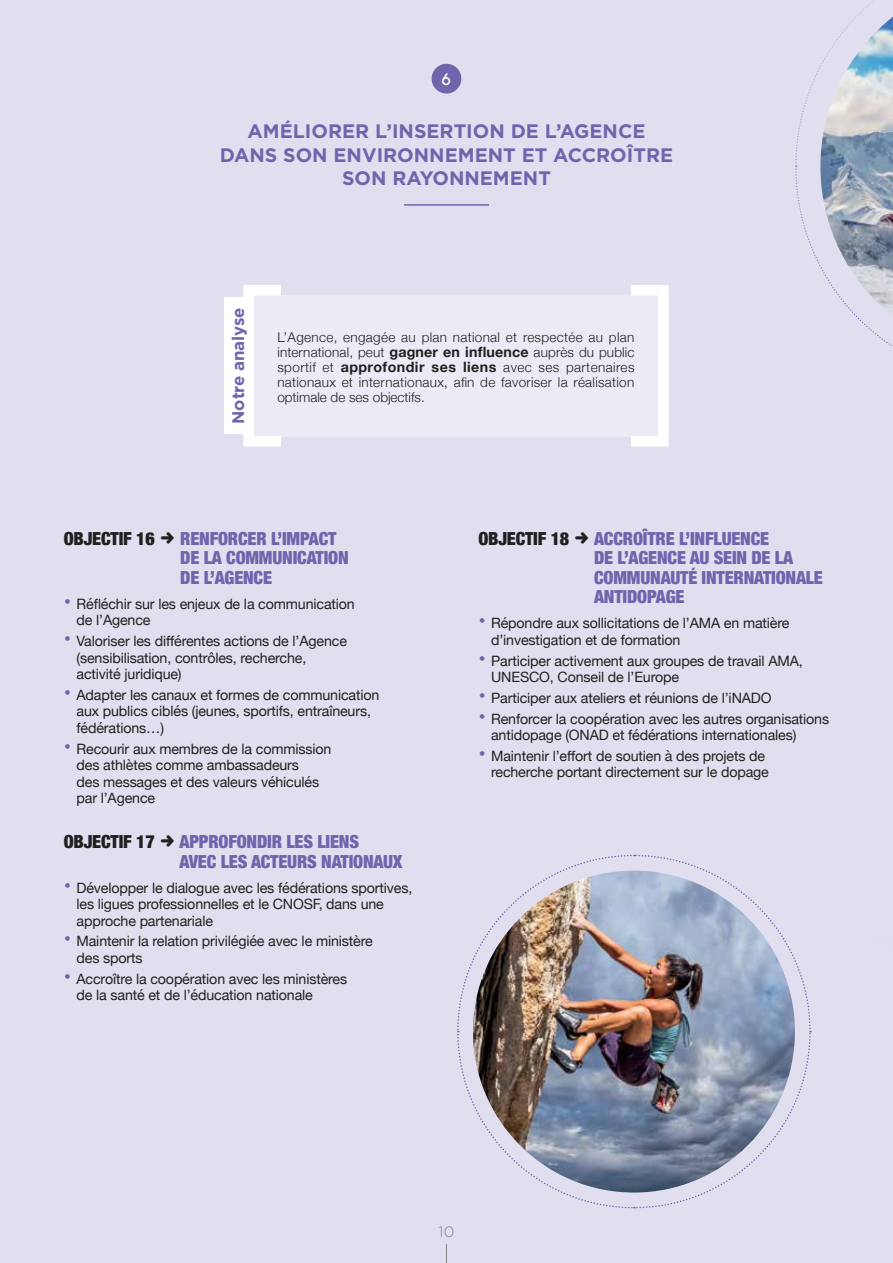
<style>
.page{position:relative;width:893px;height:1263px;background:#e1dfef}
.page>*{position:absolute;margin:0;border:0;box-sizing:border-box;transform-origin:0 0}
.t1{font:700 19.5px "Gotham";color:#7065ad}
.t2{font:900 condensed 18px/19.5px "Helvetica Neue";letter-spacing:-.01em;color:#7065ad}
.t3{font:900 condensed 18px "Helvetica Neue";letter-spacing:-.01em;color:#231f20}
.t4{font:700 16.8px "Gotham";letter-spacing:-.01em;color:#7065ad}
.t5{font:500 15.75px "Avant Garde";color:#fff}
.t6{font:300 15px "Gotham";color:#808285}
.t7{font:14.25px/16.5px "Helvetica Neue";letter-spacing:-.01em;color:#231f20}
.t8{font:300 13.5px/15px "Helvetica Neue";letter-spacing:.02em;color:#231f20;text-align:justify}
.s1{font-weight:700;font-size:14.25px}
.s2{font-weight:700;font-size:21px;color:#7065ad}
</style>
<div class="page">
<hr style="left:404px;top:204px;width:85px;height:2px;background:#7065ad">
<div style="left:432px;top:64px;width:29px;height:30px;background:#7065ad;border-radius:50%"></div>
<div style="left:243px;top:295px;width:426px;height:141px;background:#ecebf5"></div>
<div style="left:243px;top:285px;width:43px;height:161px;border:10px solid #fff"></div>
<div style="left:224px;top:298px;width:26px;height:136px;background:#fff"></div>
<svg style="left:446px;top:1244px;width:1px;height:19px"></svg>
<svg style="left:456px;top:0;width:437px;height:1209px"></svg>
<p class="t5" style="left:442px;top:69px;width:10px">6</p>
<h1 class="t1" style="left:247px;top:118px;width:95px">AMÉLIORER</h1>
<h1 class="t1" style="left:375px;top:118px;width:29px">L’INSERTI</h1>
<h1 class="t1" style="left:473px;top:118px;width:117px">ON DE L’AGEN</h1>
<h1 class="t1" style="left:618px;top:118px;width:26px">CE</h1>
<h1 class="t1" style="left:220px;top:142px;width:30px">DANS</h1>
<h1 class="t1" style="left:283px;top:142px;width:146px">SON ENVIRONNE</h1>
<h1 class="t1" style="left:458px;top:142px;width:31px">MENT</h1>
<h1 class="t1" style="left:522px;top:142px;width:126px">ET ACCROÎTRE</h1>
<h1 class="t1" style="left:342px;top:165px;width:122px">SON RAYONNE</h1>
<h1 class="t1" style="left:493px;top:165px;width:31px">MENT</h1>
<p class="t4" style="left:227px;top:424px;width:117px;rotate:-90deg">NOTRE ANALYSE</p>
<p class="t8" style="left:277px;top:329px;width:359px">L’Agence, engagée au plan national et respectée au plan international, peut <span class="s1">gagner en influence</span> auprès du public sportif et <span class="s1">approfondir ses liens</span> avec ses partenaires nationaux et internationaux, afin de favoriser la réalisation optimale de ses objectifs.</p>
<p class="t3" style="left:64px;top:524px;width:92px">OBJECTIF 16</p>
<p class="t2" style="left:180px;top:528px;width:170px">RENFORCER L’IMPACT<br>DE LA COMMUNICATION<br>DE L’AGENCE</p>
<p class="t7" style="left:77px;top:596px;width:280px;text-indent:-13px"><span class="s2">•</span> Réfléchir sur les enjeux de la communication de l’Agence</p>
<p class="t7" style="left:77px;top:633px;width:272px;text-indent:-13px"><span class="s2">•</span> Valoriser les différentes actions de l’Agence (sensibilisation, contrôles, recherche, activité juridique)</p>
<p class="t7" style="left:77px;top:687px;width:304px;text-indent:-13px"><span class="s2">•</span> Adapter les canaux et formes de communication aux publics ciblés (jeunes, sportifs, entraîneurs, fédérations…)</p>
<p class="t7" style="left:77px;top:741px;width:256px;text-indent:-13px"><span class="s2">•</span> Recourir aux membres de la commission des athlètes comme ambassadeurs<br>des messages et des valeurs véhiculés par l’Agence</p>
<p class="t3" style="left:64px;top:827px;width:92px">OBJECTIF 17</p>
<p class="t2" style="left:180px;top:831px;width:225px">APPROFONDIR LES LIENS<br>AVEC LES ACTEURS NATIONAUX</p>
<p class="t7" style="left:77px;top:880px;width:337px;text-indent:-13px"><span class="s2">•</span> Développer le dialogue avec les fédérations sportives, les ligues professionnelles et le CNOSF, dans une approche partenariale</p>
<p class="t7" style="left:77px;top:934px;width:298px;text-indent:-13px"><span class="s2">•</span> Maintenir la relation privilégiée avec le ministère des sports</p>
<p class="t7" style="left:77px;top:971px;width:272px;text-indent:-13px"><span class="s2">•</span> Accroître la coopération avec les ministères de la santé et de l’éducation nationale</p>
<p class="t3" style="left:478px;top:524px;width:92px">OBJECTIF 18</p>
<p class="t2" style="left:594px;top:528px;width:230px">ACCROÎTRE L’INFLUENCE<br>DE L’AGENCE AU SEIN DE LA<br>COMMUNAUTÉ INTERNATIONALE<br>ANTIDOPAGE</p>
<p class="t7" style="left:491px;top:616px;width:300px;text-indent:-13px"><span class="s2">•</span> Répondre aux sollicitations de l’AMA en matière d’investigation et de formation</p>
<p class="t7" style="left:491px;top:653px;width:313px;text-indent:-13px"><span class="s2">•</span> Participer activement aux groupes de travail AMA,<br>UNESCO, Conseil de l’Europe</p>
<p class="t7" style="left:478px;top:690px;width:295px"><span class="s2">•</span> Participer aux ateliers et réunions de l’iNADO</p>
<p class="t7" style="left:491px;top:711px;width:340px;text-indent:-13px"><span class="s2">•</span> Renforcer la coopération avec les autres organisations antidopage (ONAD et fédérations internationales)</p>
<p class="t7" style="left:478px;top:748px;width:292px;text-align:right"><span class="s2">•</span> Maintenir l’effort de soutien à des projets de recherche portant directement sur le dopage</p>
<p class="t6" style="left:439px;top:1223px;width:17px">10</p>
</div>
